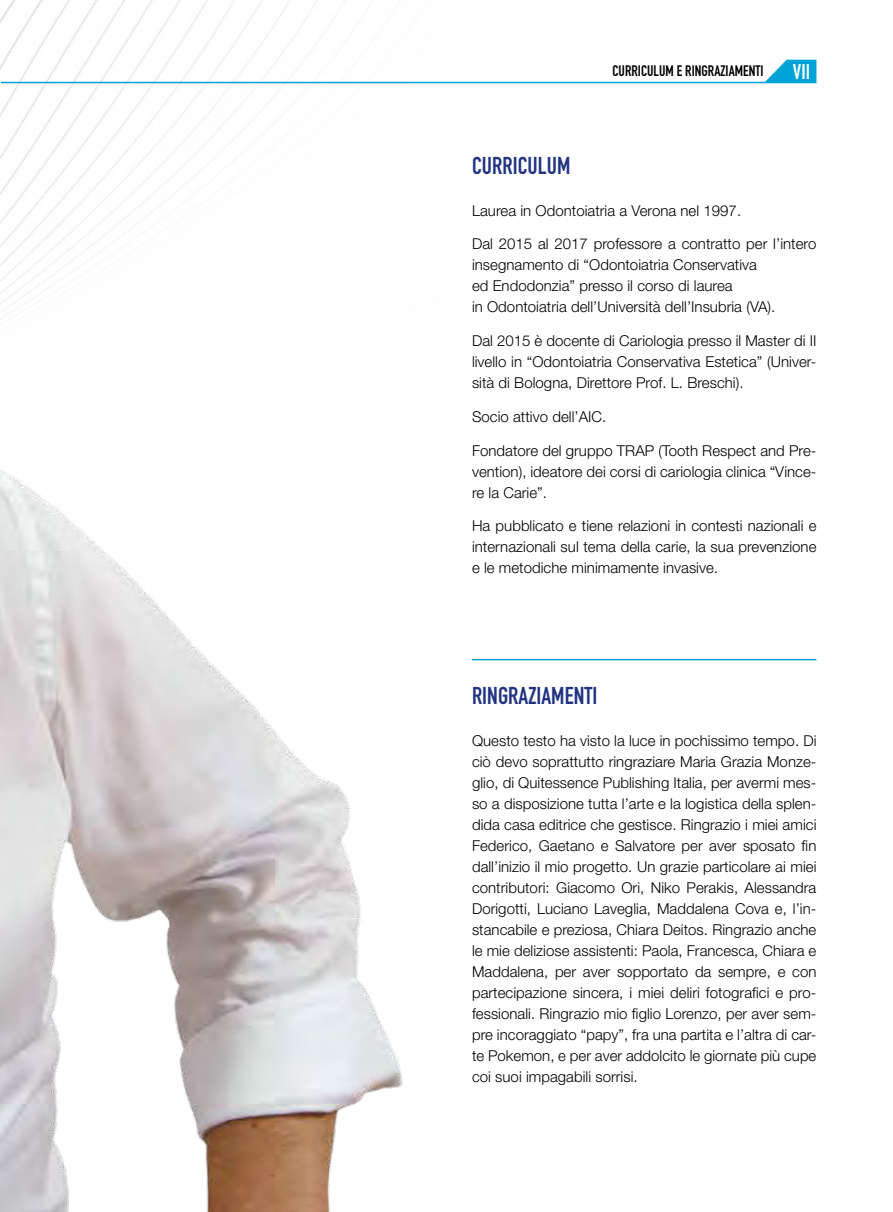
<style>
.page{position:relative;width:893px;height:1212px;background:#fff}
.page>*{position:absolute;margin:0;border:0;box-sizing:border-box;transform-origin:0 0}
.t1{font:700 24px "DIN Condensed";letter-spacing:.005em;color:#223382}
.t2{font:700 21px "DIN Condensed";color:#fff}
.t3{font:300 15px/21px "Helvetica Neue LT Std";letter-spacing:.005em;color:#000;text-align:justify}
.t4{font:700 15px "DIN Condensed";letter-spacing:.005em;color:#000}
</style>
<div class="page">
<hr style="left:1px;top:82px;width:815px;height:1px;background:#00a3d7">
<hr style="left:472px;top:659px;width:344px;height:1px;background:#00a3d7">
<svg style="left:764px;top:60px;width:52px;height:22px"></svg>
<img style="left:0;top:0;width:457px;height:1212px">
<p class="t4" style="left:612px;top:60px;width:153px">CURRICULUM E RINGRAZIAMENTI</p>
<h2 class="t2" style="left:793px;top:57px;width:19px">VII</h2>
<h1 class="t1" style="left:472px;top:149px;width:100px">CURRICULUM</h1>
<p class="t3" style="left:472px;top:199px;width:271px">Laurea in Odontoiatria a Verona nel 1997.</p>
<p class="t3" style="left:472px;top:233px;width:346px;text-align:left">Dal 2015 al 2017 professore a contratto per l’intero insegnamento di “Odontoiatria Conservativa<br>ed Endodonzia” presso il corso di laurea<br>in Odontoiatria dell’Università dell’Insubria (VA).</p>
<p class="t3" style="left:472px;top:330px;width:346px">Dal 2015 è docente di Cariologia presso il Master di II livello in “Odontoiatria Conservativa Estetica” (Univer&shy;sità di Bologna, Direttore Prof. L. Breschi).</p>
<p class="t3" style="left:472px;top:406px;width:136px">Socio attivo dell’AIC.</p>
<p class="t3" style="left:472px;top:439px;width:346px">Fondatore del gruppo TRAP (Tooth Respect and Pre&shy;vention), ideatore dei corsi di cariologia clinica “Vince&shy;re la Carie”.</p>
<p class="t3" style="left:472px;top:515px;width:346px">Ha pubblicato e tiene relazioni in contesti nazionali e internazionali sul tema della carie, la sua prevenzione e le metodiche minimamente invasive.</p>
<h1 class="t1" style="left:472px;top:679px;width:127px">RINGRAZIAMENTI</h1>
<p class="t3" style="left:472px;top:730px;width:346px">Questo testo ha visto la luce in pochissimo tempo. Di ciò devo soprattutto ringraziare Maria Grazia Monze&shy;glio, di Quitessence Publishing Italia, per avermi mes&shy;so a disposizione tutta l’arte e la logistica della splen&shy;dida casa editrice che gestisce. Ringrazio i miei amici Federico, Gaetano e Salvatore per aver sposato fin dall’inizio il mio progetto. Un grazie particolare ai miei contributori: Giacomo Ori, Niko Perakis, Alessandra Dorigotti, Luciano Laveglia, Maddalena Cova e, l’in&shy;stancabile e preziosa, Chiara Deitos. Ringrazio anche le mie deliziose assistenti: Paola, Francesca, Chiara e Maddalena, per aver sopportato da sempre, e con partecipazione sincera, i miei deliri fotografici e pro&shy;fessionali. Ringrazio mio figlio Lorenzo, per aver sem&shy;pre incoraggiato “papy”, fra una partita e l’altra di car&shy;te Pokemon, e per aver addolcito le giornate più cupe coi suoi impagabili sorrisi.</p>
</div>
